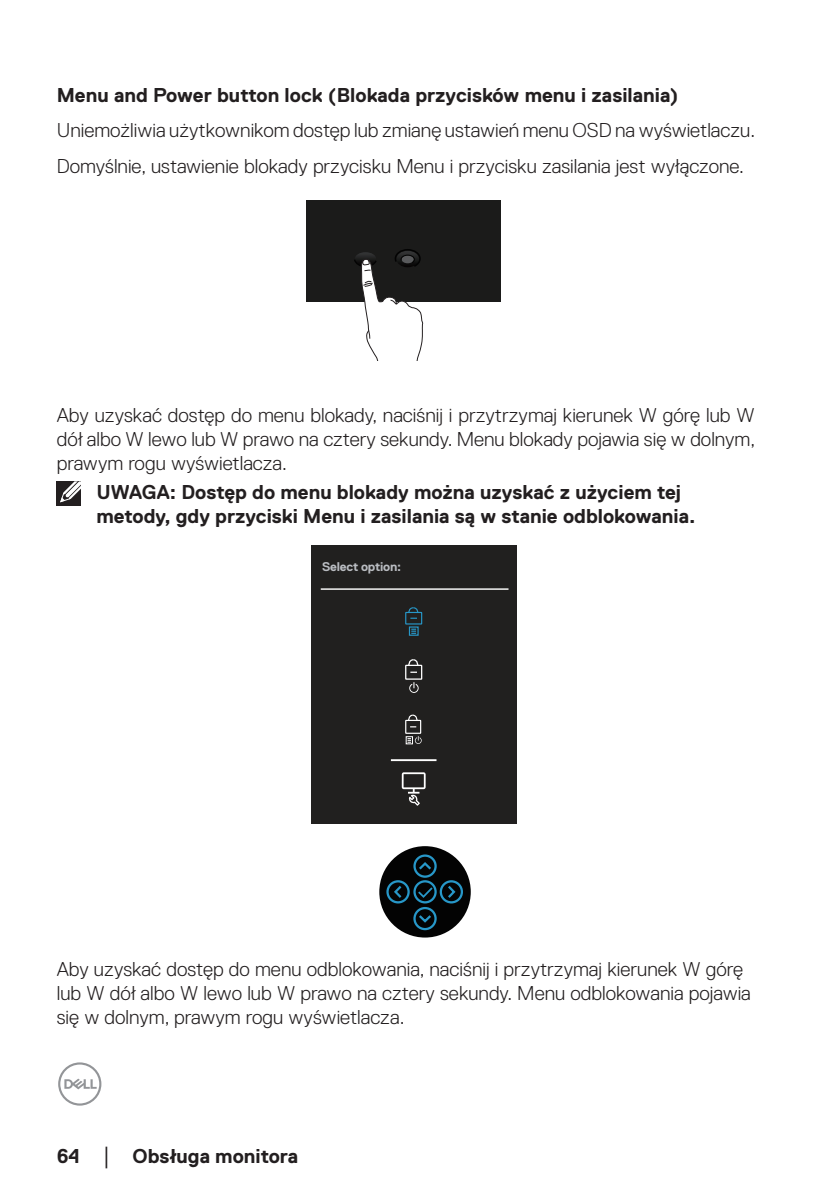
<style>
.page{position:relative;width:840px;height:1191px;background:#fff}
.page>*{position:absolute;margin:0;border:0;box-sizing:border-box;transform-origin:0 0}
.text{font:300 20px/24px "Dell Replica";color:#231f20;text-align:justify}
.text-2{font:700 20px/24px "Dell Replica";color:#231f20}
.Head3{font:700 20px "Dell Replica";color:#231f20}
.t1{font:700 12.6px "Dell Replica";letter-spacing:-.02em;color:#babdc2}
.s1{font-family:"Times New Roman";font-weight:400;font-size:18px}
</style>
<div class="page">
<svg style="left:58px;top:1062px;width:43px;height:43px"></svg>
<div style="left:306px;top:200px;width:194px;height:102px;background:#1b1b1a"></div>
<svg style="left:354px;top:249px;width:69px;height:112px"></svg>
<div style="left:57px;top:481px;width:24px;height:25px;background:#231f20"></div>
<svg style="left:60px;top:481px;width:21px;height:22px"></svg>
<div style="left:311px;top:545px;width:205px;height:279px;background:#21201f"></div>
<div style="left:405px;top:664px;width:17px;height:15px;border:1px solid #fff"></div>
<svg style="left:407px;top:659px;width:12px;height:14px"></svg>
<svg style="left:409px;top:682px;width:9px;height:11px"></svg>
<div style="left:405px;top:720px;width:16px;height:14px;border:1px solid #fff"></div>
<svg style="left:407px;top:714px;width:11px;height:13px"></svg>
<div style="left:405px;top:736px;width:8px;height:8px;border:1px solid #fff"></div>
<svg style="left:407px;top:736px;width:14px;height:8px"></svg>
<div style="left:405px;top:612px;width:17px;height:12px;border:1px solid #2797c8"></div>
<svg style="left:407px;top:607px;width:11px;height:12px"></svg>
<div style="left:408px;top:626px;width:10px;height:10px;border:1px solid #2797c8"></div>
<svg style="left:411px;top:628px;width:5px;height:6px"></svg>
<hr style="left:390px;top:759px;width:46px;height:2px;background:#fff">
<div style="left:379px;top:846px;width:91px;height:91px;background:#030303;border-radius:50%"></div>
<svg style="left:385px;top:853px;width:79px;height:78px"></svg>
<hr style="left:320px;top:588px;width:188px;height:2px;background:#fff">
<svg style="left:401px;top:772px;width:24px;height:33px"></svg>
<p class="Head3" style="left:57px;top:84px;width:623px">Menu and Power button lock (Blokada przycisków menu i zasilania)</p>
<p class="text" style="left:57px;top:119px;width:699px">Uniemożliwia użytkownikom dostęp lub zmianę ustawień menu OSD na wyświetlaczu.</p>
<p class="text" style="left:57px;top:154px;width:688px">Domyślnie, ustawienie blokady przycisku Menu i przycisku zasilania jest wyłączone.</p>
<p class="text" style="left:57px;top:403px;width:699px">Aby uzyskać dostęp do menu blokady, naciśnij i przytrzymaj kierunek W górę lub W dół albo W lewo lub W prawo na cztery sekundy. Menu blokady pojawia się w dolnym, prawym rogu wyświetlacza.</p>
<p class="text-2" style="left:96px;top:480px;width:600px">UWAGA: Dostęp do menu blokady można uzyskać z użyciem tej metody, gdy przyciski Menu i zasilania są w stanie odblokowania.</p>
<p class="t1" style="left:322px;top:559px;width:80px">Select option:</p>
<p class="text" style="left:57px;top:956px;width:695px;text-align:left">Aby uzyskać dostęp do menu odblokowania, naciśnij i przytrzymaj kierunek W górę lub W dół albo W lewo lub W prawo na cztery sekundy. Menu odblokowania pojawia się w dolnym, prawym rogu wyświetlacza.</p>
<p class="text-2" style="left:57px;top:1143px;width:243px">64 <span class="s1">│</span> Obsługa monitora</p>
</div>
